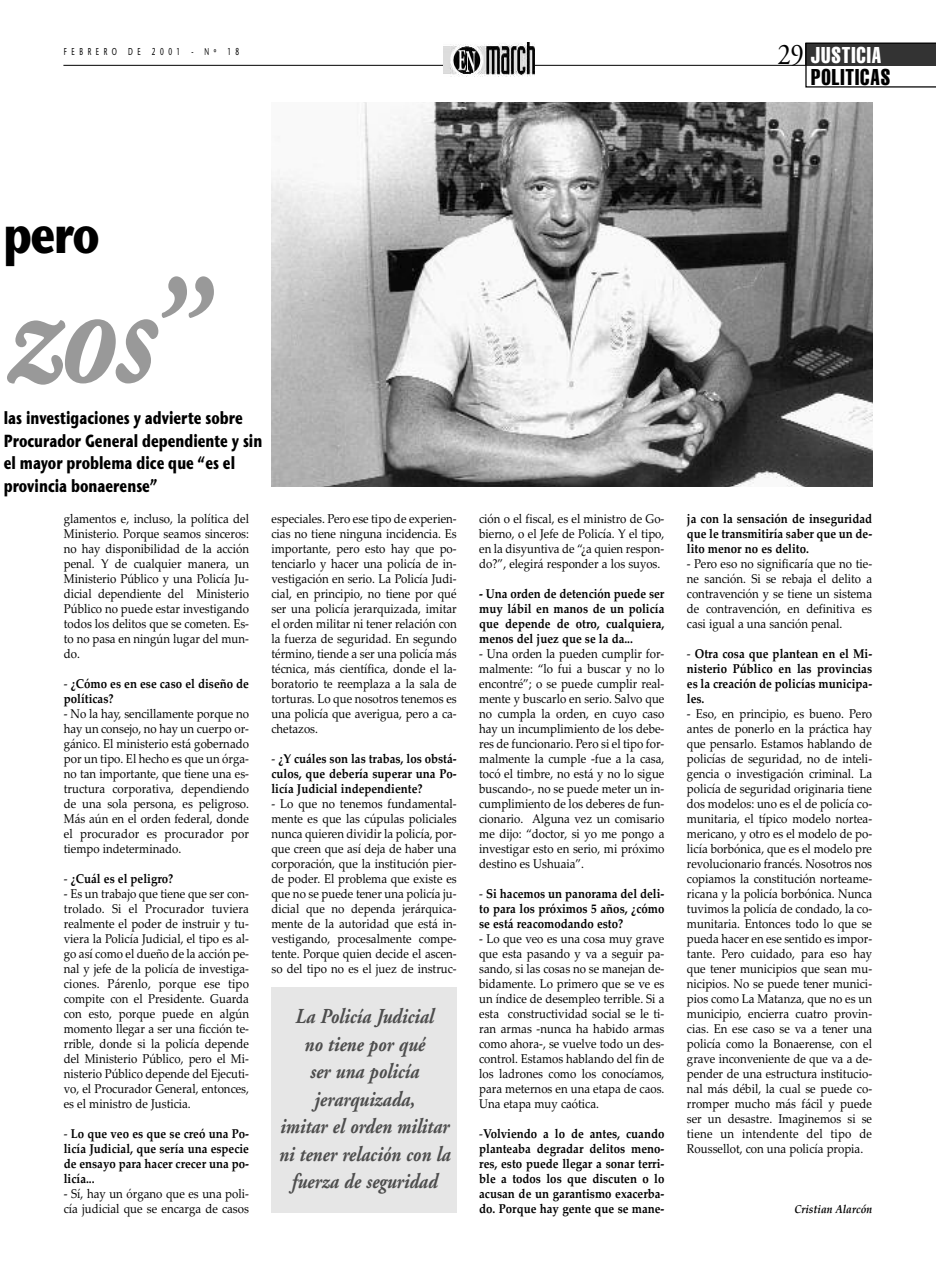
<style>
.page{position:relative;width:936px;height:1276px;background:#fff}
.page>*{position:absolute;margin:0;border:0;box-sizing:border-box;transform-origin:0 0}
.t1{font:italic 700 150px "Adobe Garamond";color:#999;scale:.83 1}
.t2{font:52.5px "Stone Sans ITCTT Bold";color:#000;scale:.81 1}
.t3{font:30px "Adobe Garamond";color:#000;scale:.9 1}
.t4{font:extra-condensed 22.5px "Helvetica";letter-spacing:.045em;color:#000;scale:.9 1}
.t5{font:extra-condensed 22.5px "Helvetica";letter-spacing:.045em;color:#fff;scale:.9 1}
.t6{font:italic 700 21.25px/27.5px "Adobe Garamond";color:#4d4d4d;text-align:center;scale:.85 1}
.t7{font:17.5px/22.5px "Stone Sans ITCTT Bold";color:#000;scale:.75 1}
.t8{font:12.75px/15px "Palatino Linotype";color:#000;text-align:justify;scale:.9 1}
.t9{font:700 12.75px/15px "Palatino Linotype";color:#000;text-align:justify;scale:.9 1}
.t10{font:italic 700 11.5px "Palatino Linotype";color:#000;scale:.9 1}
.t11{font:10px "Stone Sans ITCTT Medium";letter-spacing:.705em;color:#000;scale:.65 1}
.s1{font-weight:400}
</style>
<div class="page">
<div style="left:271px;top:986px;width:185px;height:226px;background:#e6e6e6"></div>
<hr style="left:63px;top:65px;width:872px;height:1px;background:#000">
<img style="left:443px;top:43px;width:91px;height:34px">
<svg style="left:805px;top:43px;width:130px;height:45px"></svg>
<img style="left:271px;top:103px;width:601px;height:383px">
<p class="t11" style="left:64px;top:45px;width:271px">FEBRERO DE 2001 - Nº 18</p>
<h3 class="t3" style="left:777px;top:36px;width:31px">29</h3>
<h3 class="t5" style="left:810px;top:46px;width:80px">JUSTICIA</h3>
<h3 class="t4" style="left:811px;top:69px;width:89px">POLITICAS</h3>
<h2 class="t2" style="left:3px;top:200px;width:121px">pero</h2>
<h1 class="t1" style="left:2px;top:242px;width:238px">zos”</h1>
<h3 class="t7" style="left:4px;top:406px;width:346px">las investigaciones y advierte sobre<br>Procurador General dependiente y sin el mayor problema dice que “es el provincia bonaerense”</h3>
<p class="t8" style="left:64px;top:511px;width:207px">glamentos e, incluso, la política del Ministerio. Porque seamos sinceros: no hay disponibilidad de la acción penal. Y de cualquier manera, un Ministerio Público y una Policía Ju&shy;dicial dependiente del Ministerio Público no puede estar investigando todos los delitos que se cometen. Es&shy;to no pasa en ningún lugar del mun&shy;do.</p>
<p class="t9" style="left:64px;top:676px;width:207px"><span class="s1">-</span> ¿Cómo es en ese caso el diseño de políticas?</p>
<p class="t8" style="left:64px;top:706px;width:207px">- No la hay, sencillamente porque no hay un consejo, no hay un cuerpo or&shy;gánico. El ministerio está gobernado por un tipo. El hecho es que un órga&shy;no tan importante, que tiene una es&shy;tructura corporativa, dependiendo de una sola persona, es peligroso.<br>Más aún en el orden federal, donde el procurador es procurador por tiempo indeterminado.</p>
<p class="t9" style="left:64px;top:871px;width:123px"><span class="s1">-</span> ¿Cuál es el peligro?</p>
<p class="t8" style="left:64px;top:886px;width:207px">- Es un trabajo que tiene que ser con&shy;trolado. Si el Procurador tuviera realmente el poder de instruir y tu&shy;viera la Policía Judicial, el tipo es al&shy;go así como el dueño de la acción pe&shy;nal y jefe de la policía de investiga&shy;ciones. Párenlo, porque ese tipo compite con el Presidente. Guarda con esto, porque puede en algún momento llegar a ser una ficción te&shy;rrible, donde si la policía depende del Ministerio Público, pero el Mi&shy;nisterio Público depende del Ejecuti&shy;vo, el Procurador General, entonces, es el ministro de Justicia.</p>
<p class="t9" style="left:64px;top:1126px;width:207px"><span class="s1">-</span> Lo que veo es que se creó una Po&shy;licía Judicial, que sería una especie de ensayo para hacer crecer una po&shy;licía...</p>
<p class="t8" style="left:64px;top:1186px;width:207px">- Sí, hay un órgano que es una poli&shy;cía judicial que se encarga de casos</p>
<p class="t8" style="left:271px;top:511px;width:207px">especiales. Pero ese tipo de experien&shy;cias no tiene ninguna incidencia. Es importante, pero esto hay que po&shy;tenciarlo y hacer una policía de in&shy;vestigación en serio. La Policía Judi&shy;cial, en principio, no tiene por qué ser una policía jerarquizada, imitar el orden militar ni tener relación con la fuerza de seguridad. En segundo término, tiende a ser una policía más técnica, más científica, donde el la&shy;boratorio te reemplaza a la sala de torturas. Lo que nosotros tenemos es una policía que averigua, pero a ca&shy;chetazos.</p>
<p class="t9" style="left:271px;top:751px;width:207px"><span class="s1">-</span> ¿Y cuáles son las trabas, los obstá&shy;culos, que debería superar una Po&shy;licía Judicial independiente?</p>
<p class="t8" style="left:271px;top:796px;width:207px">- Lo que no tenemos fundamental&shy;mente es que las cúpulas policiales nunca quieren dividir la policía, por&shy;que creen que así deja de haber una corporación, que la institución pier&shy;de poder. El problema que existe es que no se puede tener una policía ju&shy;dicial que no dependa jerárquica&shy;mente de la autoridad que está in&shy;vestigando, procesalmente compe&shy;tente. Porque quien decide el ascen&shy;so del tipo no es el juez de instruc-</p>
<h3 class="t6" style="left:278px;top:1002px;width:203px">La Policía Judicial<br>no tiene por qué<br>ser una policía jerarquizada,<br>imitar el orden militar ni tener relación con la fuerza de seguridad</h3>
<p class="t8" style="left:479px;top:511px;width:207px">ción o el fiscal, es el ministro de Go&shy;bierno, o el Jefe de Policía. Y el tipo, en la disyuntiva de “¿a quien respon&shy;do?”, elegirá responder a los suyos.</p>
<p class="t9" style="left:479px;top:586px;width:207px">- Una orden de detención puede ser muy lábil en manos de un policía que depende de otro, cualquiera, menos del juez que se la da...</p>
<p class="t8" style="left:479px;top:646px;width:207px">- Una orden la pueden cumplir for&shy;malmente: “lo fui a buscar y no lo encontré”; o se puede cumplir real&shy;mente y buscarlo en serio. Salvo que no cumpla la orden, en cuyo caso hay un incumplimiento de los debe&shy;res de funcionario. Pero si el tipo for&shy;malmente la cumple -fue a la casa, tocó el timbre, no está y no lo sigue buscando-, no se puede meter un in&shy;cumplimiento de los deberes de fun&shy;cionario. Alguna vez un comisario me dijo: “doctor, si yo me pongo a investigar esto en serio, mi próximo destino es Ushuaia”.</p>
<p class="t9" style="left:479px;top:886px;width:207px"><span class="s1">-</span> Si hacemos un panorama del deli&shy;to para los próximos 5 años, ¿cómo se está reacomodando esto?</p>
<p class="t8" style="left:479px;top:931px;width:207px">- Lo que veo es una cosa muy grave que esta pasando y va a seguir pa&shy;sando, si las cosas no se manejan de&shy;bidamente. Lo primero que se ve es un índice de desempleo terrible. Si a esta constructividad social se le ti&shy;ran armas -nunca ha habido armas como ahora-, se vuelve todo un des&shy;control. Estamos hablando del fin de los ladrones como los conocíamos, para meternos en una etapa de caos.<br>Una etapa muy caótica.</p>
<p class="t9" style="left:479px;top:1126px;width:207px"><span class="s1">-</span>Volviendo a lo de antes, cuando planteaba degradar delitos meno&shy;res, esto puede llegar a sonar terri&shy;ble a todos los que discuten o lo acusan de un garantismo exacerba&shy;do. Porque hay gente que se mane-</p>
<p class="t9" style="left:687px;top:511px;width:207px">ja con la sensación de inseguridad que le transmitiría saber que un de&shy;lito menor no es delito.</p>
<p class="t8" style="left:687px;top:556px;width:207px">- Pero eso no significaría que no tie&shy;ne sanción. Si se rebaja el delito a contravención y se tiene un sistema de contravención, en definitiva es casi igual a una sanción penal.</p>
<p class="t9" style="left:687px;top:646px;width:207px"><span class="s1">-</span> Otra cosa que plantean en el Mi&shy;nisterio Público en las provincias es la creación de policías municipa&shy;les.</p>
<p class="t8" style="left:687px;top:706px;width:207px">- Eso, en principio, es bueno. Pero antes de ponerlo en la práctica hay que pensarlo. Estamos hablando de policías de seguridad, no de inteli&shy;gencia o investigación criminal. La policía de seguridad originaria tiene dos modelos: uno es el de policía co&shy;munitaria, el típico modelo nortea&shy;mericano, y otro es el modelo de po&shy;licía borbónica, que es el modelo pre revolucionario francés. Nosotros nos copiamos la constitución norteame&shy;ricana y la policía borbónica. Nunca tuvimos la policía de condado, la co&shy;munitaria. Entonces todo lo que se pueda hacer en ese sentido es impor&shy;tante. Pero cuidado, para eso hay que tener municipios que sean mu&shy;nicipios. No se puede tener munici&shy;pios como La Matanza, que no es un municipio, encierra cuatro provin&shy;cias. En ese caso se va a tener una policía como la Bonaerense, con el grave inconveniente de que va a de&shy;pender de una estructura institucio&shy;nal más débil, la cual se puede co&shy;rromper mucho más fácil y puede ser un desastre. Imaginemos si se tiene un intendente del tipo de Roussellot, con una policía propia.</p>
<p class="t10" style="left:794px;top:1202px;width:88px">Cristian Alarcón</p>
</div>
